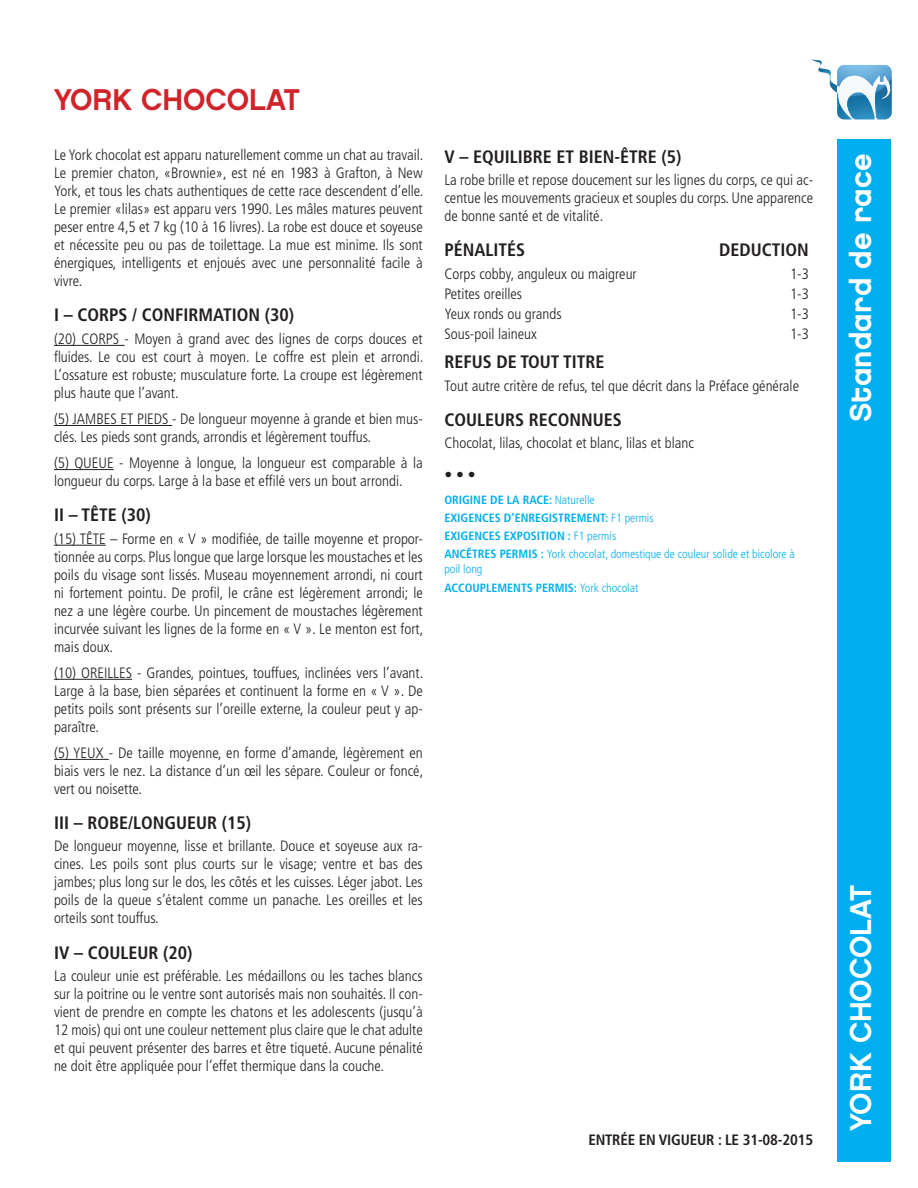
<style>
.page{position:relative;width:918px;height:1188px;background:#fff}
.page>*{position:absolute;margin:0;border:0;box-sizing:border-box;transform-origin:0 0}
.t1{font:30px "Chalet New York Nineteen Eighty";color:#fff}
.t2{font:30px "Chalet New York Nineteen Eighty";color:#d1232a}
.t3{font:700 condensed 18px "Frutiger";color:#231f20}
.t4{font:300 condensed 15.75px "Frutiger";color:#231f20}
.t5{font:300 condensed 15px/18px "Frutiger";color:#231f20;text-align:justify}
.t6{font:700 condensed 15px "Frutiger";letter-spacing:-.01em;color:#231f20}
.t7{font:700 condensed 12px/18.3px "Frutiger";color:#00aeef}
.t8{font:300 condensed 12px/18.3px "Frutiger";color:#00aeef}
.s1{font-weight:300}
.s2{font-weight:700}
</style>
<div class="page">
<div style="left:837px;top:139px;width:54px;height:1023px;background:#00aeef"></div>
<hr style="left:54px;top:345px;width:71px;height:1px;background:#231f20">
<hr style="left:54px;top:425px;width:118px;height:1px;background:#231f20">
<hr style="left:54px;top:469px;width:60px;height:1px;background:#231f20">
<hr style="left:54px;top:545px;width:52px;height:1px;background:#231f20">
<hr style="left:54px;top:679px;width:78px;height:1px;background:#231f20">
<hr style="left:54px;top:759px;width:55px;height:1px;background:#231f20">
<svg style="left:812px;top:59px;width:80px;height:61px"></svg>
<h1 class="t2" style="left:54px;top:81px;width:247px">YORK CHOCOLAT</h1>
<p class="t5" style="left:54px;top:146px;width:371px">Le York chocolat est apparu naturellement comme un chat au travail.<br>Le premier chaton, «Brownie», est né en 1983 à Grafton, à New York, et tous les chats authentiques de cette race descendent d’elle.<br>Le premier «lilas» est apparu vers 1990. Les mâles matures peuvent peser entre 4,5 et 7 kg (10 à 16 livres). La robe est douce et soyeuse et nécessite peu ou pas de toilettage. La mue est minime. Ils sont énergiques, intelligents et enjoués avec une personnalité facile à vivre.</p>
<p class="t3" style="left:54px;top:304px;width:242px">I – CORPS / CONFIRMATION (30)</p>
<p class="t5" style="left:54px;top:330px;width:371px">(20) CORPS - Moyen à grand avec des lignes de corps douces et fluides. Le cou est court à moyen. Le coffre est plein et arrondi.<br>L’ossature est robuste; musculature forte. La croupe est légèrement plus haute que l’avant.</p>
<p class="t5" style="left:54px;top:410px;width:370px">(5) JAMBES ET PIEDS - De longueur moyenne à grande et bien mus&shy;clés. Les pieds sont grands, arrondis et légèrement touffus.</p>
<p class="t5" style="left:54px;top:454px;width:370px">(5) QUEUE - Moyenne à longue, la longueur est comparable à la longueur du corps. Large à la base et effilé vers un bout arrondi.</p>
<p class="t3" style="left:54px;top:504px;width:98px">II – TÊTE (30)</p>
<p class="t5" style="left:54px;top:530px;width:371px">(15) TÊTE – Forme en « V » modifiée, de taille moyenne et propor&shy;tionnée au corps. Plus longue que large lorsque les moustaches et les poils du visage sont lissés. Museau moyennement arrondi, ni court ni fortement pointu. De profil, le crâne est légèrement arrondi; le nez a une légère courbe. Un pincement de moustaches légèrement incurvée suivant les lignes de la forme en « V ». Le menton est fort, mais doux.</p>
<p class="t5" style="left:54px;top:664px;width:371px">(10) OREILLES - Grandes, pointues, touffues, inclinées vers l’avant.<br>Large à la base, bien séparées et continuent la forme en « V ». De petits poils sont présents sur l’oreille externe, la couleur peut y ap&shy;paraître.</p>
<p class="t5" style="left:54px;top:744px;width:371px">(5) YEUX - De taille moyenne, en forme d’amande, légèrement en biais vers le nez. La distance d’un œil les sépare. Couleur or foncé, vert ou noisette.</p>
<p class="t3" style="left:54px;top:812px;width:199px">III – ROBE/LONGUEUR (15)</p>
<p class="t5" style="left:54px;top:838px;width:370px">De longueur moyenne, lisse et brillante. Douce et soyeuse aux ra&shy;cines. Les poils sont plus courts sur le visage; ventre et bas des jambes; plus long sur le dos, les côtés et les cuisses. Léger jabot. Les poils de la queue s’étalent comme un panache. Les oreilles et les orteils sont touffus.</p>
<p class="t3" style="left:54px;top:942px;width:140px">IV – COULEUR (20)</p>
<p class="t5" style="left:54px;top:967px;width:370px">La couleur unie est préférable. Les médaillons ou les taches blancs sur la poitrine ou le ventre sont autorisés mais non souhaités. Il con&shy;vient de prendre en compte les chatons et les adolescents (jusqu’à 12 mois) qui ont une couleur nettement plus claire que le chat adulte et qui peuvent présenter des barres et être tiqueté. Aucune pénalité ne doit être appliquée pour l’effet thermique dans la couche.</p>
<p class="t3" style="left:444px;top:146px;width:239px">V – EQUILIBRE ET BIEN-ÊTRE (5)</p>
<p class="t5" style="left:444px;top:171px;width:370px">La robe brille et repose doucement sur les lignes du corps, ce qui ac&shy;centue les mouvements gracieux et souples du corps. Une apparence de bonne santé et de vitalité.</p>
<p class="t3" style="left:444px;top:239px;width:82px">PÉNALITÉS</p>
<p class="t3" style="left:719px;top:239px;width:91px">DEDUCTION</p>
<p class="t5" style="left:444px;top:265px;width:194px">Corps cobby, anguleux ou maigreur</p>
<p class="t5" style="left:790px;top:265px;width:20px">1-3</p>
<p class="t5" style="left:444px;top:285px;width:79px">Petites oreilles</p>
<p class="t5" style="left:790px;top:285px;width:20px">1-3</p>
<p class="t5" style="left:444px;top:305px;width:119px">Yeux ronds ou grands</p>
<p class="t5" style="left:790px;top:305px;width:20px">1-3</p>
<p class="t5" style="left:444px;top:325px;width:94px">Sous-poil laineux</p>
<p class="t5" style="left:790px;top:325px;width:20px">1-3</p>
<p class="t3" style="left:444px;top:351px;width:162px">REFUS DE TOUT TITRE</p>
<p class="t5" style="left:444px;top:377px;width:356px">Tout autre critère de refus, tel que décrit dans la Préface générale</p>
<p class="t3" style="left:444px;top:409px;width:179px">COULEURS RECONNUES</p>
<p class="t5" style="left:444px;top:434px;width:251px">Chocolat, lilas, chocolat et blanc, lilas et blanc</p>
<p class="t4" style="left:444px;top:466px;width:33px">• • •</p>
<p class="t7" style="left:444px;top:490px;width:352px">ORIGINE DE LA RACE: <span class="s1">Naturelle<br></span>EXIGENCES D’ENREGISTREMENT: <span class="s1">F1 permis<br></span>EXIGENCES EXPOSITION : <span class="s1">F1 permis<br></span>ANCÊTRES PERMIS : <span class="s1">York chocolat, domestique de couleur solide et bicolore à</span></p>
<p class="t8" style="left:444px;top:560px;width:195px">poil long<br><span class="s2">ACCOUPLEMENTS PERMIS:</span> York chocolat</p>
<p class="t6" style="left:588px;top:1131px;width:16px">ENTRÉE</p>
<p class="t6" style="left:639px;top:1131px;width:29px">EN VIGUEUR</p>
<p class="t6" style="left:718px;top:1131px;width:97px">: LE 31-08-2015</p>
<h1 class="t1" style="left:842px;top:422px;width:270px;rotate:-90deg">Standard de race</h1>
<h1 class="t1" style="left:842px;top:1131px;width:247px;rotate:-90deg">YORK CHOCOLAT</h1>
</div>
